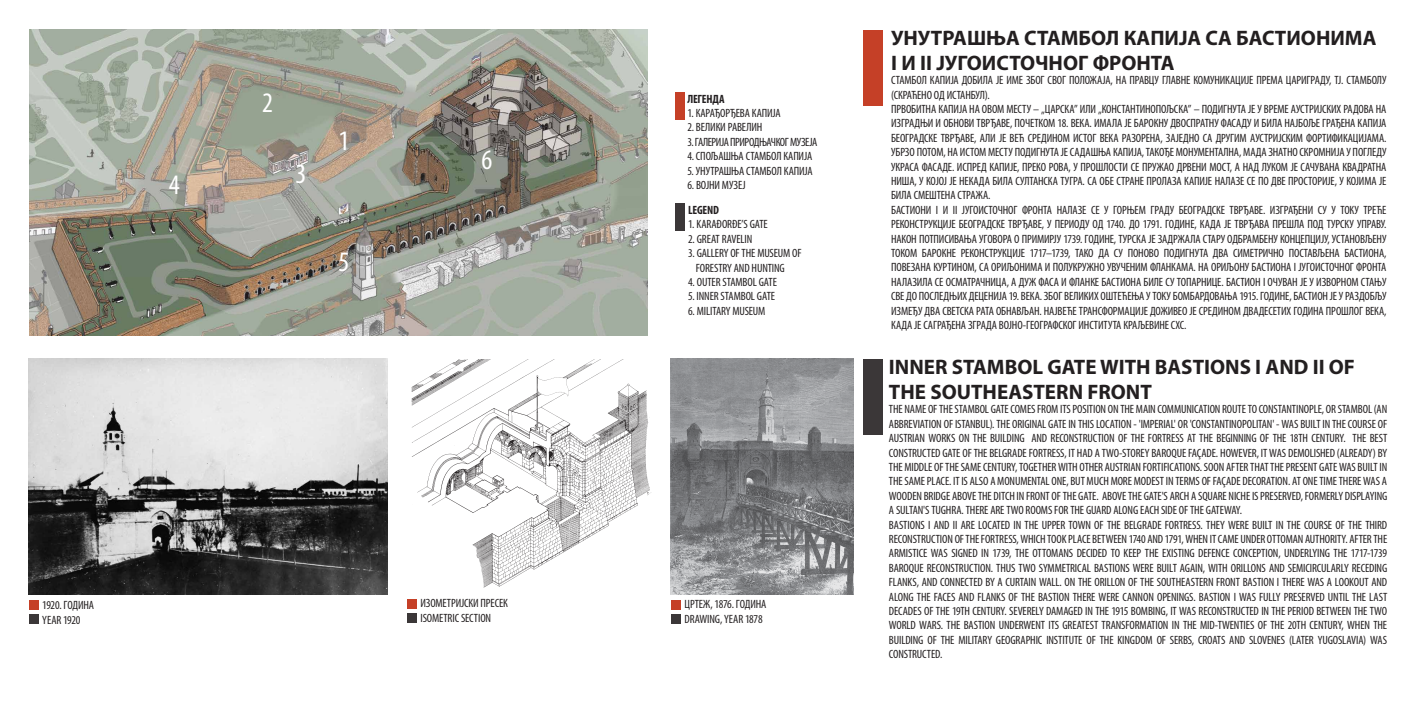
<style>
.page{position:relative;width:1418px;height:709px;background:#fff}
.page>*{position:absolute;margin:0;border:0;box-sizing:border-box;transform-origin:0 0}
.t1{font:condensed 28.3px "Myriad Pro";color:#fff}
.t2{font:700 21px/25.2px "Myriad Pro";color:#231f20}
.t3{font:condensed 12px/14.4px "Myriad Pro";letter-spacing:-.01em;color:#231f20}
.t4{font:condensed 12px "Myriad Pro";letter-spacing:-.04em;color:#231f20}
.t5{font:700 condensed 12px "Myriad Pro";letter-spacing:-.015em;color:#231f20}
</style>
<div class="page">
<img style="left:29px;top:30px;width:618px;height:306px">
<div style="left:864px;top:30px;width:18px;height:75px;background:#c54027"></div>
<div style="left:675px;top:203px;width:10px;height:28px;background:#3b3738"></div>
<div style="left:675px;top:92px;width:10px;height:28px;background:#c54027"></div>
<div style="left:863px;top:359px;width:19px;height:76px;background:#3b3738"></div>
<div style="left:29px;top:615px;width:9px;height:9px;background:#3b3738"></div>
<div style="left:29px;top:600px;width:9px;height:9px;background:#c54027"></div>
<img style="left:28px;top:358px;width:359px;height:237px">
<img style="left:670px;top:358px;width:183px;height:237px">
<div style="left:407px;top:613px;width:9px;height:9px;background:#3b3738"></div>
<div style="left:407px;top:598px;width:9px;height:10px;background:#c54027"></div>
<div style="left:671px;top:614px;width:9px;height:10px;background:#3b3738"></div>
<div style="left:671px;top:600px;width:9px;height:9px;background:#c54027"></div>
<img style="left:411px;top:360px;width:241px;height:228px">
<h1 class="t1" style="left:169px;top:168px;width:12px">4</h1>
<p class="t3" style="left:42px;top:597px;width:53px;line-height:15px">1920. ГОДИНА<br>YEAR 1920</p>
<h1 class="t1" style="left:262px;top:86px;width:12px">2</h1>
<h1 class="t1" style="left:295px;top:156px;width:12px">3</h1>
<h1 class="t1" style="left:338px;top:124px;width:12px">1</h1>
<h1 class="t1" style="left:338px;top:245px;width:12px">5</h1>
<h1 class="t1" style="left:481px;top:143px;width:12px">6</h1>
<p class="t5" style="left:687px;top:91px;width:39px">ЛЕГЕНДА</p>
<p class="t3" style="left:687px;top:106px;width:95px">1. КАРАЂОРЂЕВА КАПИЈА</p>
<p class="t3" style="left:687px;top:120px;width:76px">2. ВЕЛИКИ РАВЕЛИН</p>
<p class="t4" style="left:687px;top:135px;width:131px">3. ГАЛЕРИЈА ПРИРОДЊАЧКОГ МУЗЕЈА</p>
<p class="t3" style="left:687px;top:149px;width:126px">4. СПОЉАШЊА СТАМБОЛ КАПИЈА</p>
<p class="t3" style="left:687px;top:163px;width:127px">5. УНУТРАШЊА СТАМБОЛ КАПИЈА</p>
<p class="t3" style="left:687px;top:178px;width:60px">6. ВОЈНИ МУЗЕЈ</p>
<p class="t5" style="left:688px;top:202px;width:32px">LEGEND</p>
<p class="t3" style="left:688px;top:217px;width:81px">1. KARAĐORĐE’S GATE</p>
<p class="t3" style="left:688px;top:231px;width:66px">2. GREAT RAVELIN</p>
<p class="t3" style="left:695px;top:246px;width:107px;text-indent:-8px">3. GALLERY OF THE MUSEUM OF<br>FORESTRY AND HUNTING</p>
<p class="t3" style="left:688px;top:275px;width:90px">4. OUTER STAMBOL GATE</p>
<p class="t3" style="left:688px;top:289px;width:88px">5. INNER STAMBOL GATE</p>
<p class="t3" style="left:688px;top:303px;width:79px">6. MILITARY MUSEUM</p>
<p class="t3" style="left:420px;top:595px;width:89px;line-height:15px">ИЗОМЕТРИЈСКИ ПРЕСЕК<br>ISOMETRIC SECTION</p>
<p class="t3" style="left:684px;top:596px;width:83px;line-height:15px">ЦРТЕЖ, 1876. ГОДИНА<br>DRAWING, YEAR 1878</p>
<h2 class="t2" style="left:891px;top:24px;width:487px">УНУТРАШЊА СТАМБОЛ КАПИЈА СА БАСТИОНИМА<br>I И II ЈУГОИСТОЧНОГ ФРОНТА</h2>
<p class="t3" style="left:891px;top:73px;width:497px">СТАМБОЛ КАПИЈА ДОБИЛА ЈЕ ИМЕ ЗБОГ СВОГ ПОЛОЖАЈА, НА ПРАВЦУ ГЛАВНЕ КОМУНИКАЦИЈЕ ПРЕМА ЦАРИГРАДУ, ТЈ. СТАМБОЛУ (СКРАЋЕНО ОД ИСТАНБУЛ).<br>ПРВОБИТНА КАПИЈА НА ОВОМ МЕСТУ – „ЦАРСКА” ИЛИ „КОНСТАНТИНОПОЉСКА” – ПОДИГНУТА ЈЕ У ВРЕМЕ АУСТРИЈСКИХ РАДОВА НА ИЗГРАДЊИ И ОБНОВИ ТВРЂАВЕ, ПОЧЕТКОМ 18. ВЕКА. ИМАЛА ЈЕ БАРОКНУ ДВОСПРАТНУ ФАСАДУ И БИЛА НАЈБОЉЕ ГРАЂЕНА КАПИЈА БЕОГРАДСКЕ ТВРЂАВЕ, АЛИ ЈЕ ВЕЋ СРЕДИНОМ ИСТОГ ВЕКА РАЗОРЕНА, ЗАЈЕДНО СА ДРУГИМ АУСТРИЈСКИМ ФОРТИФИКАЦИЈАМА.<br>УБРЗО ПОТОМ, НА ИСТОМ МЕСТУ ПОДИГНУТА ЈЕ САДАШЊА КАПИЈА, ТАКОЂЕ МОНУМЕНТАЛНА, МАДА ЗНАТНО СКРОМНИЈА У ПОГЛЕДУ УКРАСА ФАСАДЕ. ИСПРЕД КАПИЈЕ, ПРЕКО РОВА, У ПРОШЛОСТИ СЕ ПРУЖАО ДРВЕНИ МОСТ, А НАД ЛУКОМ ЈЕ САЧУВАНА КВАДРАТНА НИША, У КОЈОЈ ЈЕ НЕКАДА БИЛА СУЛТАНСКА ТУГРА. СА ОБЕ СТРАНЕ ПРОЛАЗА КАПИЈЕ НАЛАЗЕ СЕ ПО ДВЕ ПРОСТОРИЈЕ, У КОЈИМА ЈЕ БИЛА СМЕШТЕНА СТРАЖА.<br>БАСТИОНИ I И II ЈУГОИСТОЧНОГ ФРОНТА НАЛАЗЕ СЕ У ГОРЊЕМ ГРАДУ БЕОГРАДСКЕ ТВРЂАВЕ. ИЗГРАЂЕНИ СУ У ТОКУ ТРЕЋЕ РЕКОНСТРУКЦИЈЕ БЕОГРАДСКЕ ТВРЂАВЕ, У ПЕРИОДУ ОД 1740. ДО 1791. ГОДИНЕ, КАДА ЈЕ ТВРЂАВА ПРЕШЛА ПОД ТУРСКУ УПРАВУ.<br>НАКОН ПОТПИСИВАЊА УГОВОРА О ПРИМИРЈУ 1739. ГОДИНЕ, ТУРСКА ЈЕ ЗАДРЖАЛА СТАРУ ОДБРАМБЕНУ КОНЦЕПЦИЈУ, УСТАНОВЉЕНУ ТОКОМ БАРОКНЕ РЕКОНСТРУКЦИЈЕ 1717–1739, ТАКО ДА СУ ПОНОВО ПОДИГНУТА ДВА СИМЕТРИЧНО ПОСТАВЉЕНА БАСТИОНА, ПОВЕЗАНА КУРТИНОМ, СА ОРИЉОНИМА И ПОЛУКРУЖНО УВУЧЕНИМ ФЛАНКАМА. НА ОРИЉОНУ БАСТИОНА I ЈУГОИСТОЧНОГ ФРОНТА НАЛАЗИЛА СЕ ОСМАТРАЧНИЦА, А ДУЖ ФАСА И ФЛАНКЕ БАСТИОНА БИЛЕ СУ ТОПАРНИЦЕ. БАСТИОН I ОЧУВАН ЈЕ У ИЗВОРНОМ СТАЊУ СВЕ ДО ПОСЛЕДЊИХ ДЕЦЕНИЈА 19. ВЕКА. ЗБОГ ВЕЛИКИХ ОШТЕЋЕЊА У ТОКУ БОМБАРДОВАЊА 1915. ГОДИНЕ, БАСТИОН ЈЕ У РАЗДОБЉУ ИЗМЕЂУ ДВА СВЕТСКА РАТА ОБНАВЉАН. НАЈВЕЋЕ ТРАНСФОРМАЦИЈЕ ДОЖИВЕО ЈЕ СРЕДИНОМ ДВАДЕСЕТИХ ГОДИНА ПРОШЛОГ ВЕКА, КАДА ЈЕ САГРАЂЕНА ЗГРАДА ВОЈНО-ГЕОГРАФСКОГ ИНСТИТУТА КРАЉЕВИНЕ СХС.</p>
<h2 class="t2" style="left:889px;top:353px;width:467px">INNER STAMBOL GATE WITH BASTIONS I AND II OF<br>THE SOUTHEASTERN FRONT</h2>
<p class="t3" style="left:889px;top:402px;width:500px">THE NAME OF THE STAMBOL GATE COMES FROM ITS POSITION ON THE MAIN COMMUNICATION ROUTE TO CONSTANTINOPLE, OR STAMBOL (AN ABBREVIATION OF ISTANBUL). THE ORIGINAL GATE IN THIS LOCATION - 'IMPERIAL' OR 'CONSTANTINOPOLITAN' - WAS BUILT IN THE COURSE OF AUSTRIAN WORKS ON THE BUILDING AND RECONSTRUCTION OF THE FORTRESS AT THE BEGINNING OF THE 18TH CENTURY. THE BEST CONSTRUCTED GATE OF THE BELGRADE FORTRESS, IT HAD A TWO-STOREY BAROQUE FAÇADE. HOWEVER, IT WAS DEMOLISHED (ALREADY) BY THE MIDDLE OF THE SAME CENTURY, TOGETHER WITH OTHER AUSTRIAN FORTIFICATIONS. SOON AFTER THAT THE PRESENT GATE WAS BUILT IN THE SAME PLACE. IT IS ALSO A MONUMENTAL ONE, BUT MUCH MORE MODEST IN TERMS OF FAÇADE DECORATION. AT ONE TIME THERE WAS A WOODEN BRIDGE ABOVE THE DITCH IN FRONT OF THE GATE. ABOVE THE GATE'S ARCH A SQUARE NICHE IS PRESERVED, FORMERLY DISPLAYING A SULTAN'S TUGHRA. THERE ARE TWO ROOMS FOR THE GUARD ALONG EACH SIDE OF THE GATEWAY.<br>BASTIONS I AND II ARE LOCATED IN THE UPPER TOWN OF THE BELGRADE FORTRESS. THEY WERE BUILT IN THE COURSE OF THE THIRD RECONSTRUCTION OF THE FORTRESS, WHICH TOOK PLACE BETWEEN 1740 AND 1791, WHEN IT CAME UNDER OTTOMAN AUTHORITY. AFTER THE ARMISTICE WAS SIGNED IN 1739, THE OTTOMANS DECIDED TO KEEP THE EXISTING DEFENCE CONCEPTION, UNDERLYING THE 1717-1739<br>BAROQUE RECONSTRUCTION. THUS TWO SYMMETRICAL BASTIONS WERE BUILT AGAIN, WITH ORILLONS AND SEMICIRCULARLY RECEDING FLANKS, AND CONNECTED BY A CURTAIN WALL. ON THE ORILLON OF THE SOUTHEASTERN FRONT BASTION I THERE WAS A LOOKOUT AND ALONG THE FACES AND FLANKS OF THE BASTION THERE WERE CANNON OPENINGS. BASTION I WAS FULLY PRESERVED UNTIL THE LAST DECADES OF THE 19TH CENTURY. SEVERELY DAMAGED IN THE 1915 BOMBING, IT WAS RECONSTRUCTED IN THE PERIOD BETWEEN THE TWO WORLD WARS. THE BASTION UNDERWENT ITS GREATEST TRANSFORMATION IN THE MID-TWENTIES OF THE 20TH CENTURY, WHEN THE BUILDING OF THE MILITARY GEOGRAPHIC INSTITUTE OF THE KINGDOM OF SERBS, CROATS AND SLOVENES (LATER YUGOSLAVIA) WAS CONSTRUCTED.</p>
</div>
